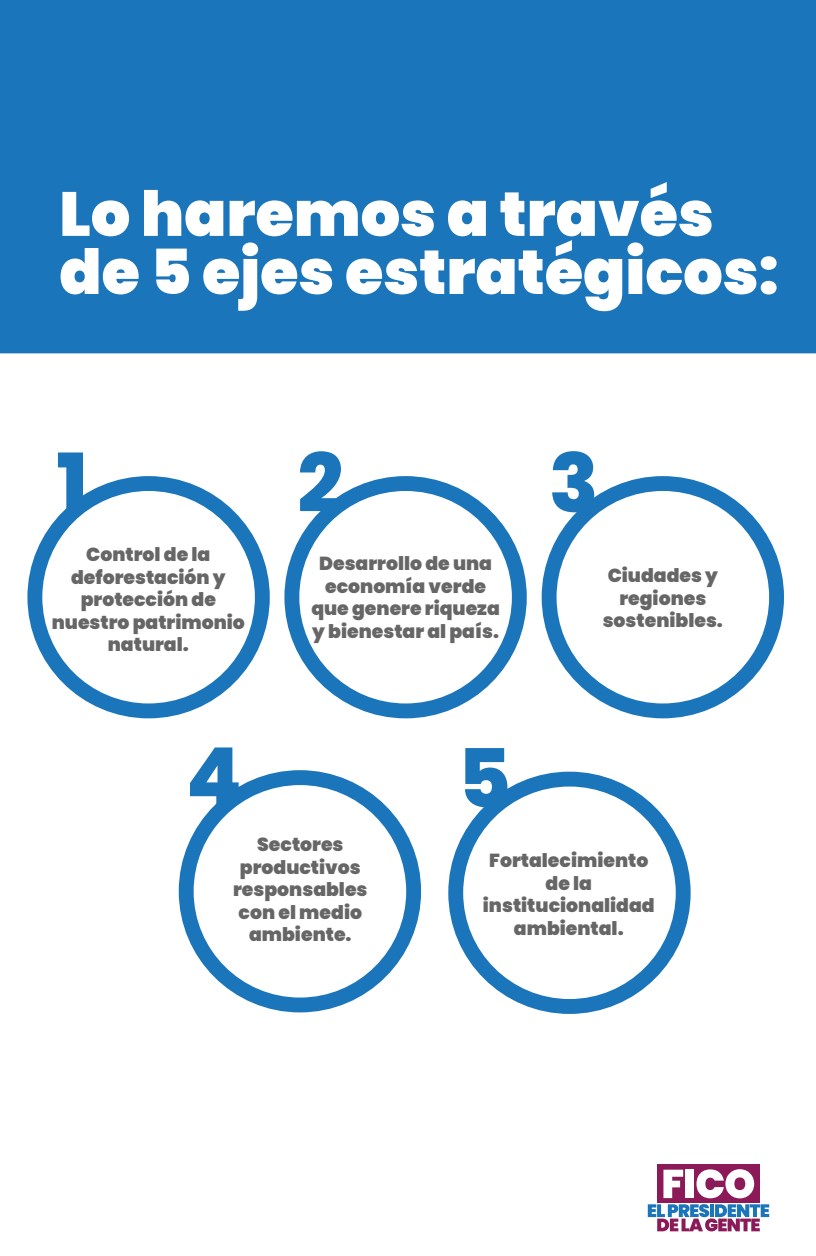
<style>
.page{position:relative;width:816px;height:1256px;background:#fff}
.page>*{position:absolute;margin:0;border:0;box-sizing:border-box;transform-origin:0 0}
.t1{font:800 81.2px "Poppins";color:#1b75bb}
.t2{font:900 62.12px/58.1px "Poppins";color:#fff}
.t3{font:900 18.81px/22.5px "Poppins";color:#666;text-align:center}
</style>
<div class="page">
<div style="left:541px;top:476px;width:243px;height:242px;border:15px solid #1b75bb;border-radius:50%"></div>
<div style="left:27px;top:476px;width:243px;height:242px;border:15px solid #1b75bb;border-radius:50%"></div>
<div style="left:284px;top:476px;width:243px;height:242px;border:15px solid #1b75bb;border-radius:50%"></div>
<div style="left:0;top:0;width:816px;height:353px;background:#1b75bb"></div>
<div style="left:179px;top:770px;width:242px;height:242px;border:15px solid #1b75bb;border-radius:50%"></div>
<div style="left:448px;top:772px;width:242px;height:242px;border:15px solid #1b75bb;border-radius:50%"></div>
<div style="left:657px;top:1164px;width:103px;height:38px;background:#8c1a58"></div>
<svg style="left:663px;top:1170px;width:20px;height:28px"></svg>
<div style="left:685px;top:1170px;width:9px;height:28px;background:#fff"></div>
<svg style="left:696px;top:1169px;width:58px;height:29px"></svg>
<svg style="left:647px;top:1204px;width:122px;height:27px"></svg>
<h2 class="t2" style="left:59px;top:185px;width:720px">Lo haremos a través de 5 ejes estratégicos:</h2>
<h1 class="t1" style="left:56px;top:436px;width:33px">1</h1>
<h1 class="t1" style="left:297px;top:436px;width:48px">2</h1>
<h1 class="t1" style="left:549px;top:436px;width:51px">3</h1>
<p class="t3" style="left:52px;top:543px;width:195px">Control de la deforestación y protección de nuestro patrimonio natural.</p>
<p class="t3" style="left:311px;top:552px;width:190px">Desarrollo de una economía verde que genere riqueza y bienestar al país.</p>
<p class="t3" style="left:602px;top:565px;width:122px">Ciudades y regiones sostenibles.</p>
<h1 class="t1" style="left:186px;top:730px;width:58px">4</h1>
<h1 class="t1" style="left:458px;top:732px;width:55px">5</h1>
<p class="t3" style="left:233px;top:833px;width:136px">Sectores productivos responsables con el medio ambiente.</p>
<p class="t3" style="left:483px;top:849px;width:173px">Fortalecimiento de la institucionalidad ambiental.</p>
</div>
